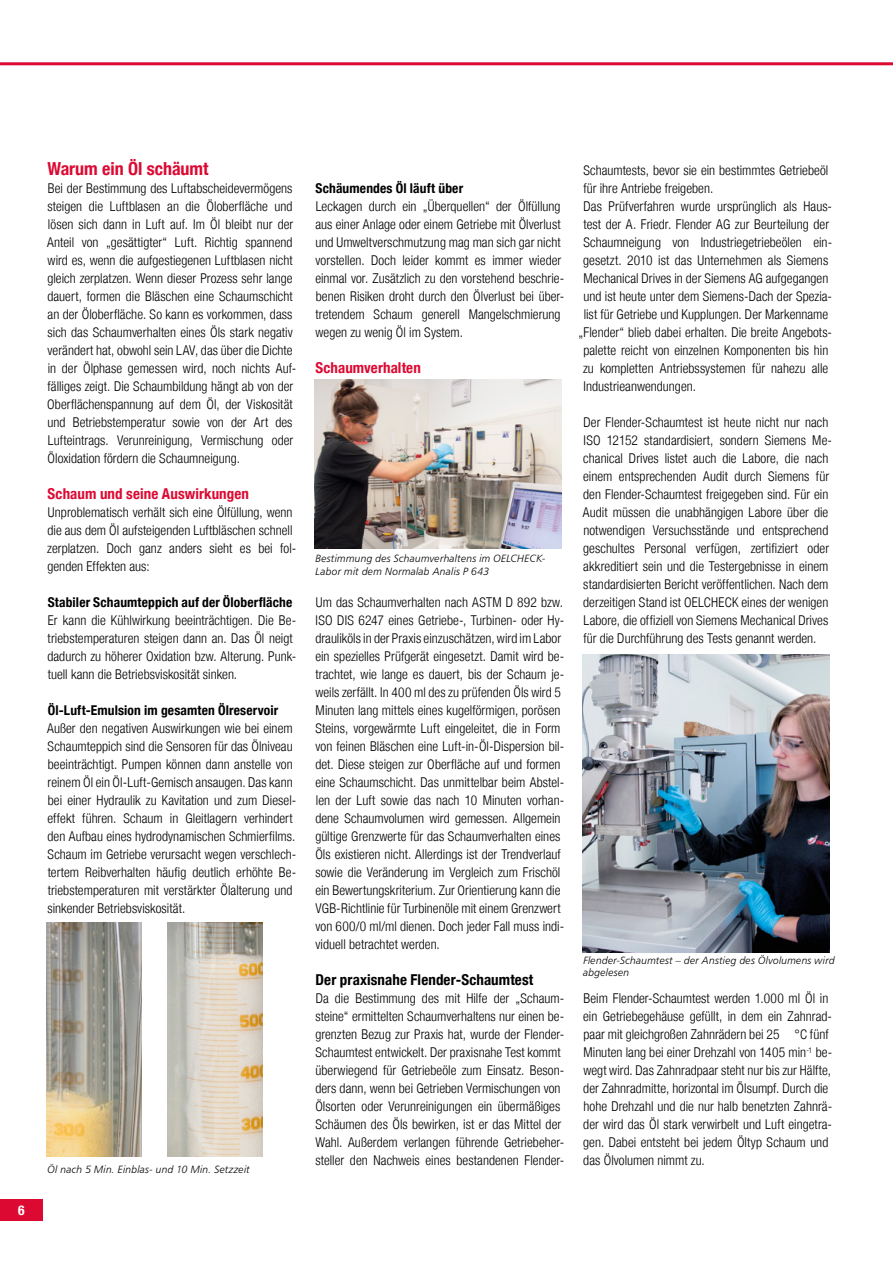
<style>
.page{position:relative;width:893px;height:1263px;background:#fff}
.page>*{position:absolute;margin:0;border:0;box-sizing:border-box;transform-origin:0 0}
.t1{font:700 condensed 18px "Helvetica Neue LT";color:#dc0a33}
.t2{font:700 condensed 15px "Helvetica Neue LT";letter-spacing:.005em;color:#dc0a33}
.t3{font:700 condensed 15px "Helvetica Neue LT";letter-spacing:.005em;color:#000}
.t4{font:300 condensed 13.5px/18px "Helvetica Neue LT";letter-spacing:.005em;color:#000}
.t5{font:700 condensed 13.5px "Helvetica Neue LT";letter-spacing:.01em;color:#000}
.t6{font:700 condensed 13.5px "Helvetica Neue LT";color:#fff}
.t7{font:10.5px/12.6px "Humanist 777 BT Light Italic B";letter-spacing:.015em;color:#000}
</style>
<div class="page">
<div style="left:0;top:1199px;width:43px;height:21px;background:#dc0a33"></div>
<hr style="left:0;top:62px;width:893px;height:3px;background:#dc0a33">
<img style="left:46px;top:923px;width:95px;height:234px">
<img style="left:167px;top:923px;width:95px;height:234px">
<img style="left:315px;top:380px;width:246px;height:169px">
<img style="left:583px;top:655px;width:246px;height:297px">
<p class="t6" style="left:18px;top:1202px;width:8px">6</p>
<h1 class="t1" style="left:47px;top:158px;width:163px">Warum ein Öl schäumt</h1>
<p class="t4" style="left:47px;top:179px;width:251px">Bei der Bestimmung des Luftabscheidevermögens steigen die Luftblasen an die Öloberfläche und lösen sich dann in Luft auf. Im Öl bleibt nur der Anteil von „gesättigter“ Luft. Richtig spannend wird es, wenn die aufgestiegenen Luftblasen nicht gleich zerplatzen. Wenn dieser Prozess sehr lange dauert, formen die Bläschen eine Schaumschicht an der Öloberfläche. So kann es vorkommen, dass sich das Schaumverhalten eines Öls stark negativ verändert hat, obwohl sein LAV, das über die Dichte in der Ölphase gemessen wird, noch nichts Auf&shy;fälliges zeigt. Die Schaumbildung hängt ab von der Oberflächenspannung auf dem Öl, der Viskosität und Betriebstemperatur sowie von der Art des Lufteintrags. Verunreinigung, Vermischung oder Öloxidation fördern die Schaumneigung.</p>
<p class="t2" style="left:48px;top:485px;width:203px">Schaum und seine Auswirkungen</p>
<p class="t4" style="left:47px;top:503px;width:251px">Unproblematisch verhält sich eine Ölfüllung, wenn die aus dem Öl aufsteigenden Luftbläschen schnell zerplatzen. Doch ganz anders sieht es bei fol&shy;genden Effekten aus:</p>
<p class="t5" style="left:48px;top:594px;width:246px">Stabiler Schaumteppich auf der Öloberfläche</p>
<p class="t4" style="left:47px;top:611px;width:250px">Er kann die Kühlwirkung beeinträchtigen. Die Be&shy;triebstemperaturen steigen dann an. Das Öl neigt dadurch zu höherer Oxidation bzw. Alterung. Punk&shy;tuell kann die Betriebsviskosität sinken.</p>
<p class="t5" style="left:48px;top:702px;width:232px">Öl-Luft-Emulsion im gesamten Ölreservoir</p>
<p class="t4" style="left:47px;top:719px;width:251px">Außer den negativen Auswirkungen wie bei einem Schaumteppich sind die Sensoren für das Ölniveau beeinträchtigt. Pumpen können dann anstelle von reinem Öl ein Öl-Luft-Gemisch ansaugen. Das kann bei einer Hydraulik zu Kavitation und zum Diesel&shy;effekt führen. Schaum in Gleitlagern verhindert den Aufbau eines hydrodynamischen Schmierfilms.<br>Schaum im Getriebe verursacht wegen verschlech&shy;tertem Reibverhalten häufig deutlich erhöhte Be&shy;triebstemperaturen mit verstärkter Ölalterung und sinkender Betriebsviskosität.</p>
<p class="t7" style="left:47px;top:1163px;width:204px">Öl nach 5 Min. Einblas- und 10 Min. Setzzeit</p>
<p class="t5" style="left:316px;top:180px;width:149px">Schäumendes Öl läuft über</p>
<p class="t4" style="left:315px;top:197px;width:250px">Leckagen durch ein „Überquellen“ der Ölfüllung aus einer Anlage oder einem Getriebe mit Ölverlust und Umweltverschmutzung mag man sich gar nicht vorstellen. Doch leider kommt es immer wieder einmal vor. Zusätzlich zu den vorstehend beschrie&shy;benen Risiken droht durch den Ölverlust bei über&shy;tretendem Schaum generell Mangelschmierung wegen zu wenig Öl im System.</p>
<p class="t2" style="left:316px;top:359px;width:107px">Schaumverhalten</p>
<p class="t7" style="left:315px;top:552px;width:232px">Bestimmung des Schaumverhaltens im OELCHECK-<br>Labor mit dem Normalab Analis P 643</p>
<p class="t4" style="left:315px;top:593px;width:250px">Um das Schaumverhalten nach ASTM D 892 bzw.<br>ISO DIS 6247 eines Getriebe-, Turbinen- oder Hy&shy;drauliköls in der Praxis einzuschätzen, wird im Labor ein spezielles Prüfgerät eingesetzt. Damit wird be&shy;trachtet, wie lange es dauert, bis der Schaum je&shy;weils zerfällt. In 400 ml des zu prüfenden Öls wird 5<br>Minuten lang mittels eines kugelförmigen, porösen Steins, vorgewärmte Luft eingeleitet, die in Form von feinen Bläschen eine Luft-in-Öl-Dispersion bil&shy;det. Diese steigen zur Oberfläche auf und formen eine Schaumschicht. Das unmittelbar beim Abstel&shy;len der Luft sowie das nach 10 Minuten vorhan&shy;dene Schaumvolumen wird gemessen. Allgemein gültige Grenzwerte für das Schaumverhalten eines Öls existieren nicht. Allerdings ist der Trendverlauf sowie die Veränderung im Vergleich zum Frischöl ein Bewertungskriterium. Zur Orientierung kann die VGB-Richtlinie für Turbinenöle mit einem Grenzwert von 600/0 ml/ml dienen. Doch jeder Fall muss indi&shy;viduell betrachtet werden.</p>
<p class="t3" style="left:316px;top:971px;width:219px">Der praxisnahe Flender-Schaumtest</p>
<p class="t4" style="left:315px;top:989px;width:250px">Da die Bestimmung des mit Hilfe der „Schaum&shy;steine“ ermittelten Schaumverhaltens nur einen be&shy;grenzten Bezug zur Praxis hat, wurde der Flender-Schaumtest entwickelt. Der praxisnahe Test kommt überwiegend für Getriebeöle zum Einsatz. Beson&shy;ders dann, wenn bei Getrieben Vermischungen von Ölsorten oder Verunreinigungen ein übermäßiges Schäumen des Öls bewirken, ist er das Mittel der Wahl. Außerdem verlangen führende Getriebeher&shy;steller den Nachweis eines bestandenen Flender-</p>
<p class="t4" style="left:583px;top:161px;width:246px">Schaumtests, bevor sie ein bestimmtes Getriebeöl</p>
<p class="t4" style="left:583px;top:179px;width:131px">für ihre Antriebe freigeben.</p>
<p class="t4" style="left:584px;top:197px;width:248px">Das Prüfverfahren wurde ursprünglich als Haus-</p>
<p class="t4" style="left:583px;top:215px;width:247px">test der A. Friedr. Flender AG zur Beurteilung der</p>
<p class="t4" style="left:583px;top:233px;width:250px">Schaumneigung von Industriegetriebeölen ein-</p>
<p class="t4" style="left:583px;top:251px;width:246px">gesetzt. 2010 ist das Unternehmen als Siemens</p>
<p class="t4" style="left:583px;top:269px;width:246px">Mechanical Drives in der Siemens AG aufgegangen</p>
<p class="t4" style="left:583px;top:287px;width:250px">und ist heute unter dem Siemens-Dach der Spezia-</p>
<p class="t4" style="left:584px;top:305px;width:246px">list für Getriebe und Kupplungen. Der Markenname</p>
<p class="t4" style="left:578px;top:323px;width:254px">„Flender“ blieb dabei erhalten. Die breite Angebots-</p>
<p class="t4" style="left:583px;top:341px;width:246px">palette reicht von einzelnen Komponenten bis hin</p>
<p class="t4" style="left:583px;top:359px;width:247px">zu kompletten Antriebssystemen für nahezu alle</p>
<p class="t4" style="left:583px;top:377px;width:114px">Industrieanwendungen.</p>
<p class="t4" style="left:583px;top:413px;width:251px">Der Flender-Schaumtest ist heute nicht nur nach ISO 12152 standardisiert, sondern Siemens Me&shy;chanical Drives listet auch die Labore, die nach einem entsprechenden Audit durch Siemens für den Flender-Schaumtest freigegeben sind. Für ein Audit müssen die unabhängigen Labore über die notwendigen Versuchsstände und entsprechend geschultes Personal verfügen, zertifiziert oder akkreditiert sein und die Testergebnisse in einem standardisierten Bericht veröffentlichen. Nach dem derzeitigen Stand ist OELCHECK eines der wenigen Labore, die offiziell von Siemens Mechanical Drives für die Durchführung des Tests genannt werden.</p>
<p class="t7" style="left:583px;top:954px;width:253px">Flender-Schaumtest – der Anstieg des Ölvolumens wird abgelesen</p>
<p class="t4" style="left:583px;top:989px;width:250px">Beim Flender-Schaumtest werden 1.000 ml Öl in ein Getriebegehäuse gefüllt, in dem ein Zahnrad&shy;paar mit gleichgroßen Zahnrädern bei 25 °C fünf Minuten lang bei einer Drehzahl von 1405 min<sup>-1</sup> be&shy;wegt wird. Das Zahnradpaar steht nur bis zur Hälfte, der Zahnradmitte, horizontal im Ölsumpf. Durch die hohe Drehzahl und die nur halb benetzten Zahnrä&shy;der wird das Öl stark verwirbelt und Luft eingetra&shy;gen. Dabei entsteht bei jedem Öltyp Schaum und das Ölvolumen nimmt zu.</p>
</div>
